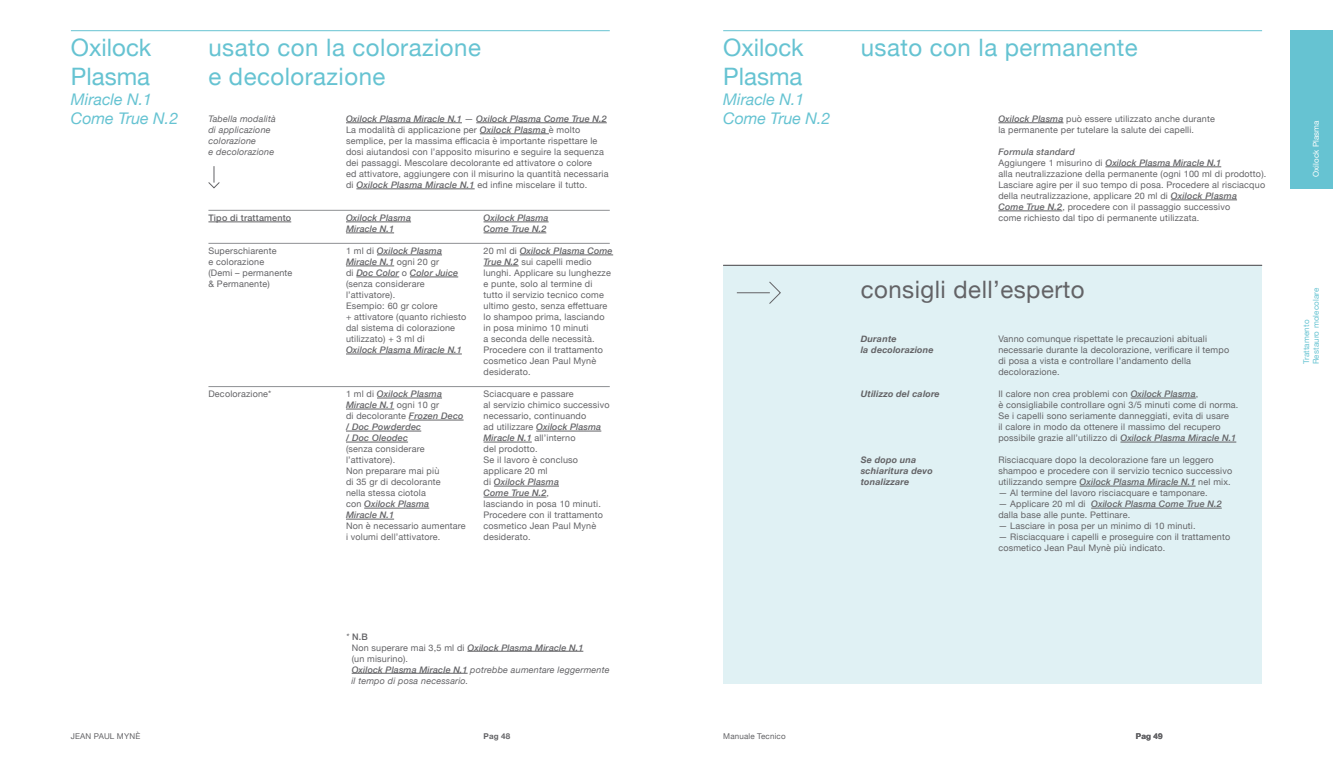
<style>
.page{position:relative;width:1333px;height:766px;background:#fff}
.page>*{position:absolute;margin:0;border:0;box-sizing:border-box;transform-origin:0 0}
.t1{font:24px/28.8px "Helvetica Neue";letter-spacing:.02em;color:#66c3d2}
.t2{font:24px/28.8px "Helvetica Neue";color:#66c3d2}
.t3{font:24px "Helvetica Neue";letter-spacing:.02em;color:#636366}
.t4{font:italic 16px/19.2px "Helvetica Neue";color:#66c3d2}
.t5{font:9px/11px "Helvetica Neue";letter-spacing:.02em;color:#636366}
.t6{font:italic 500 9px/11px "Helvetica Neue";letter-spacing:.01em;color:#636366}
.t7{font:italic 9px/11px "Helvetica Neue";letter-spacing:.02em;color:#636366}
.t8{font:italic 700 9px/11px "Helvetica Neue";letter-spacing:.02em;color:#636366}
.t9{font:500 9px "Helvetica Neue";letter-spacing:.02em;color:#636366}
.t10{font:8px/9.6px "Helvetica Neue";letter-spacing:.02em;color:#66c3d2}
.t11{font:8px "Helvetica Neue";letter-spacing:.02em;color:#636366}
.t12{font:8px "Helvetica Neue";letter-spacing:.01em;color:#fff}
.t13{font:700 8px "Helvetica Neue";letter-spacing:.02em;color:#636366}
.s1{font-weight:400;font-style:normal}
.s2{font-weight:500;font-style:italic}
.s3{font-weight:500;font-style:normal}
.s4{font-style:normal}
.s5{font-weight:500}
</style>
<div class="page">
<div style="left:1290px;top:30px;width:42px;height:158px;background:#66c3d2"></div>
<div style="left:723px;top:265px;width:538px;height:418px;background:#e0f1f4"></div>
<hr style="left:346px;top:221px;width:65px;height:1px;background:#636366">
<hr style="left:346px;top:232px;width:48px;height:1px;background:#636366">
<hr style="left:483px;top:221px;width:65px;height:1px;background:#636366">
<hr style="left:483px;top:232px;width:63px;height:1px;background:#636366">
<hr style="left:377px;top:254px;width:65px;height:1px;background:#636366">
<hr style="left:346px;top:265px;width:48px;height:1px;background:#636366">
<hr style="left:356px;top:276px;width:43px;height:1px;background:#636366">
<hr style="left:410px;top:276px;width:48px;height:1px;background:#636366">
<hr style="left:346px;top:353px;width:116px;height:1px;background:#636366">
<hr style="left:377px;top:397px;width:65px;height:1px;background:#636366">
<hr style="left:346px;top:408px;width:48px;height:1px;background:#636366">
<hr style="left:409px;top:419px;width:54px;height:1px;background:#636366">
<hr style="left:346px;top:430px;width:75px;height:1px;background:#636366">
<hr style="left:346px;top:441px;width:62px;height:1px;background:#636366">
<hr style="left:364px;top:507px;width:65px;height:1px;background:#636366">
<hr style="left:346px;top:518px;width:48px;height:1px;background:#636366">
<hr style="left:519px;top:254px;width:94px;height:1px;background:#636366">
<hr style="left:483px;top:265px;width:35px;height:1px;background:#636366">
<hr style="left:536px;top:430px;width:65px;height:1px;background:#636366">
<hr style="left:483px;top:441px;width:48px;height:1px;background:#636366">
<hr style="left:494px;top:485px;width:65px;height:1px;background:#636366">
<hr style="left:483px;top:496px;width:63px;height:1px;background:#636366">
<hr style="left:208px;top:243px;width:401px;height:1px;background:#8e9093">
<hr style="left:208px;top:386px;width:401px;height:1px;background:#8e9093">
<hr style="left:208px;top:221px;width:83px;height:1px;background:#636366">
<svg style="left:736px;top:281px;width:45px;height:23px"></svg>
<hr style="left:1130px;top:397px;width:65px;height:1px;background:#636366">
<hr style="left:1120px;top:441px;width:116px;height:1px;background:#636366">
<hr style="left:1079px;top:485px;width:116px;height:1px;background:#636366">
<hr style="left:1091px;top:507px;width:130px;height:1px;background:#636366">
<hr style="left:723px;top:265px;width:538px;height:1px;background:#636366">
<hr style="left:71px;top:30px;width:538px;height:1px;background:#66c3d2">
<hr style="left:723px;top:30px;width:538px;height:1px;background:#66c3d2">
<hr style="left:346px;top:122px;width:116px;height:1px;background:#636366">
<hr style="left:476px;top:122px;width:130px;height:1px;background:#636366">
<hr style="left:480px;top:133px;width:69px;height:1px;background:#636366">
<hr style="left:356px;top:188px;width:118px;height:1px;background:#636366">
<hr style="left:208px;top:210px;width:401px;height:1px;background:#8e9093">
<svg style="left:208px;top:166px;width:12px;height:22px"></svg>
<hr style="left:467px;top:650px;width:116px;height:1px;background:#636366">
<hr style="left:351px;top:672px;width:116px;height:1px;background:#636366">
<hr style="left:998px;top:122px;width:65px;height:1px;background:#636366">
<hr style="left:1105px;top:166px;width:116px;height:1px;background:#636366">
<hr style="left:1170px;top:199px;width:66px;height:1px;background:#636366">
<hr style="left:998px;top:210px;width:64px;height:1px;background:#636366">
<h1 class="t2" style="left:71px;top:35px;width:82px">Oxilock<br>Plasma</h1>
<h2 class="t4" style="left:71px;top:90px;width:109px">Miracle N.1<br>Come True N.2</h2>
<h1 class="t1" style="left:208px;top:34px;width:274px">usato con la colorazione e decolorazione</h1>
<h1 class="t1" style="left:860px;top:34px;width:278px">usato con la permanente</h1>
<p class="t7" style="left:208px;top:114px;width:69px">Tabella modalità di applicazione colorazione<br>e decolorazione</p>
<h1 class="t2" style="left:723px;top:35px;width:82px">Oxilock<br>Plasma</h1>
<h2 class="t4" style="left:723px;top:90px;width:83px">Miracle N.1</h2>
<p class="t6" style="left:346px;top:113px;width:262px">Oxilock Plasma Miracle N.1 <span class="s1">—</span> Oxilock Plasma Come True N.2</p>
<h2 class="t4" style="left:723px;top:109px;width:109px">Come True N.2</h2>
<p class="t5" style="left:346px;top:125px;width:264px">La modalità di applicazione per <span class="s2">Oxilock Plasma</span> è molto semplice, per la massima efficacia è importante rispettare le dosi aiutandosi con l’apposito misurino e seguire la sequenza dei passaggi. Mescolare decolorante ed attivatore o colore<br>ed attivatore, aggiungere con il misurino la quantità necessaria di <span class="s2">Oxilock Plasma Miracle N.1</span> ed infine miscelare il tutto.</p>
<p class="t5" style="left:998px;top:114px;width:218px"><span class="s2">Oxilock Plasma</span> può essere utilizzato anche durante la permanente per tutelare la salute dei capelli.</p>
<p class="t5" style="left:998px;top:147px;width:269px"><span class="s2">Formula standard<br></span>Aggiungere 1 misurino di <span class="s2">Oxilock Plasma Miracle N.1<br></span>alla neutralizzazione della permanente (ogni 100 ml di prodotto).<br>Lasciare agire per il suo tempo di posa. Procedere al risciacquo della neutralizzazione, applicare 20 ml di <span class="s2">Oxilock Plasma<br>Come True N.2</span>, procedere con il passaggio successivo<br>come richiesto dal tipo di permanente utilizzata.</p>
<p class="t6" style="left:346px;top:212px;width:67px">Oxilock Plasma<br>Miracle N.1</p>
<p class="t6" style="left:483px;top:212px;width:67px">Oxilock Plasma<br>Come True N.2</p>
<p class="t5" style="left:346px;top:246px;width:122px">1 ml di <span class="s2">Oxilock Plasma<br>Miracle N.1</span> ogni 20 gr<br>di <span class="s2">Doc Color</span> o <span class="s2">Color Juice </span>(senza considerare l’attivatore).<br>Esempio: 60 gr colore<br>+ attivatore (quanto richiesto dal sistema di colorazione utilizzato) + 3 ml di</p>
<p class="t6" style="left:346px;top:344px;width:117px">Oxilock Plasma Miracle N.1</p>
<p class="t6" style="left:346px;top:388px;width:119px"><span class="s1">1 ml di</span> Oxilock Plasma<br>Miracle N.1 <span class="s1">ogni 10 gr<br>di decolorante</span> Frozen Deco / Doc Powderdec<br>/ Doc Oleodec</p>
<p class="t5" style="left:346px;top:444px;width:96px">(senza considerare l’attivatore).<br>Non preparare mai più di 35 gr di decolorante nella stessa ciotola con <span class="s2">Oxilock Plasma<br>Miracle N.1</span></p>
<p class="t5" style="left:346px;top:521px;width:121px">Non è necessario aumentare i volumi dell’attivatore.</p>
<p class="t9" style="left:208px;top:211px;width:84px">Tipo di trattamento</p>
<p class="t5" style="left:208px;top:246px;width:85px">Superschiarente<br>e colorazione<br>(Demi – permanente &amp; Permanente)</p>
<p class="t5" style="left:483px;top:246px;width:130px">20 ml di <span class="s2">Oxilock Plasma Come<br>True N.2</span> sui capelli medio lunghi. Applicare su lunghezze e punte, solo al termine di tutto il servizio tecnico come ultimo gesto, senza effettuare lo shampoo prima, lasciando in posa minimo 10 minuti<br>a seconda delle necessità.<br>Procedere con il trattamento cosmetico Jean Paul Mynè desiderato.</p>
<p class="t5" style="left:483px;top:389px;width:128px">Sciacquare e passare<br>al servizio chimico successivo necessario, continuando<br>ad utilizzare <span class="s2">Oxilock Plasma<br>Miracle N.1</span> all’interno<br>del prodotto.<br>Se il lavoro è concluso applicare 20 ml<br>di <span class="s2">Oxilock Plasma<br>Come True N.2</span>,<br>lasciando in posa 10 minuti.<br>Procedere con il trattamento cosmetico Jean Paul Mynè desiderato.</p>
<h1 class="t3" style="left:860px;top:272px;width:225px">consigli dell’esperto</h1>
<p class="t5" style="left:998px;top:334px;width:232px">Vanno comunque rispettate le precauzioni abituali necessarie durante la decolorazione, verificare il tempo di posa a vista e controllare l’andamento della decolorazione.</p>
<p class="t5" style="left:998px;top:389px;width:241px">Il calore non crea problemi con <span class="s2">Oxilock Plasma</span>,<br>è consigliabile controllare ogni 3/5 minuti come di norma.<br>Se i capelli sono seriamente danneggiati, evita di usare<br>il calore in modo da ottenere il massimo del recupero possibile grazie all’utilizzo di <span class="s2">Oxilock Plasma Miracle N.1</span></p>
<p class="t5" style="left:998px;top:455px;width:235px">Risciacquare dopo la decolorazione fare un leggero shampoo e procedere con il servizio tecnico successivo utilizzando sempre <span class="s2">Oxilock Plasma Miracle N.1</span> nel mix.</p>
<p class="t5" style="left:998px;top:488px;width:211px">— Al termine del lavoro risciacquare e tamponare.</p>
<p class="t5" style="left:998px;top:499px;width:225px">— Applicare 20 ml di <span class="s2">Oxilock Plasma Come True N.2 </span>dalla base alle punte. Pettinare.</p>
<p class="t5" style="left:998px;top:521px;width:199px">— Lasciare in posa per un minimo di 10 minuti.</p>
<p class="t5" style="left:998px;top:532px;width:233px">— Risciacquare i capelli e proseguire con il trattamento cosmetico Jean Paul Mynè più indicato.</p>
<p class="t8" style="left:860px;top:334px;width:74px">Durante<br>la decolorazione</p>
<p class="t8" style="left:860px;top:389px;width:80px">Utilizzo del calore</p>
<p class="t5" style="left:208px;top:389px;width:64px">Decolorazione*</p>
<p class="t8" style="left:860px;top:455px;width:73px">Se dopo una schiaritura devo tonalizzare</p>
<p class="t7" style="left:351px;top:631px;width:260px;text-indent:-5px">* <span class="s3">N.B<br></span><span class="s4">Non superare mai 3,5 ml di</span> <span class="s5">Oxilock Plasma Miracle N.1<br></span><span class="s4">(un misurino).<br></span><span class="s5">Oxilock Plasma Miracle N.1</span> potrebbe aumentare leggermente il tempo di posa necessario.</p>
<p class="t11" style="left:71px;top:729px;width:71px">JEAN PAUL MYNÈ</p>
<p class="t13" style="left:483px;top:729px;width:28px">Pag 48</p>
<p class="t11" style="left:723px;top:729px;width:64px">Manuale Tecnico</p>
<p class="t13" style="left:1135px;top:729px;width:28px">Pag 49</p>
<p class="t12" style="left:1309px;top:177px;width:58px;rotate:-90deg">Oxilock Plasma</p>
<p class="t10" style="left:1301px;top:364px;width:78px;rotate:-90deg">Trattamento<br>Restauro molecolare</p>
</div>
